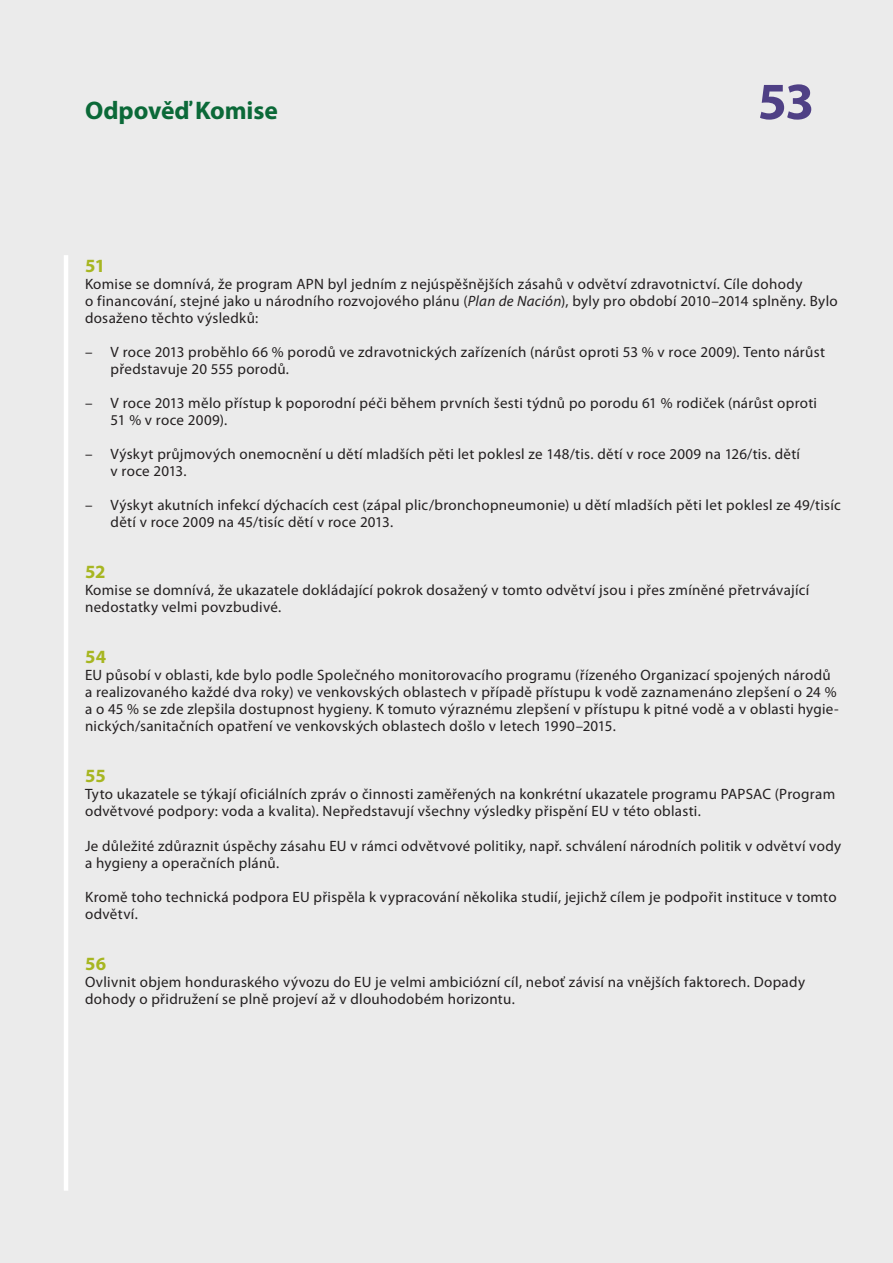
<style>
.page{position:relative;width:893px;height:1263px;background:#ebebeb}
.page>*{position:absolute;margin:0;border:0;box-sizing:border-box;transform-origin:0 0}
.t1{font:700 52.5px "Myriad Pro";color:#4f4085}
.t2{font:700 25.5px "Myriad Pro";letter-spacing:-.005em;color:#0b6938}
.K_03_-_REP_CHIFFRE{font:700 18.75px "Myriad Pro";color:#a7b621}
.K_04_-_REP_TEXTE_COU{font:15px/17px "Myriad Pro";letter-spacing:.02em;color:#231f20}
.K_05_-_REP___TEXTE{font:15px/17px "Myriad Pro";letter-spacing:.02em;color:#231f20}
.s1{font-style:italic}
</style>
<div class="page">
<hr style="left:64px;top:255px;width:4px;height:936px;background:#fff">
<h2 class="t2" style="left:85px;top:94px;width:194px">Odpověď Komise</h2>
<h1 class="t1" style="left:758px;top:67px;width:58px">53</h1>
<p class="K_03_-_REP_CHIFFRE" style="left:85px;top:254px;width:22px">51</p>
<p class="K_04_-_REP_TEXTE_COU" style="left:85px;top:276px;width:754px">Komise se domnívá, že program APN byl jedním z nejúspěšnějších zásahů v odvětví zdravotnictví. Cíle dohody<br>o financování, stejné jako u národního rozvojového plánu (<span class="s1">Plan de Nación</span>), byly pro období 2010–2014 splněny. Bylo dosaženo těchto výsledků:</p>
<p class="K_05_-_REP___TEXTE" style="left:111px;top:344px;width:716px;text-indent:-26px">– V roce 2013 proběhlo 66 % porodů ve zdravotnických zařízeních (nárůst oproti 53 % v roce 2009). Tento nárůst představuje 20 555 porodů.</p>
<p class="K_05_-_REP___TEXTE" style="left:111px;top:395px;width:708px;text-indent:-26px">– V roce 2013 mělo přístup k poporodní péči během prvních šesti týdnů po porodu 61 % rodiček (nárůst oproti<br>51 % v roce 2009).</p>
<p class="K_05_-_REP___TEXTE" style="left:111px;top:446px;width:691px;text-indent:-26px">– Výskyt průjmových onemocnění u dětí mladších pěti let poklesl ze 148/tis. dětí v roce 2009 na 126/tis. dětí v roce 2013.</p>
<p class="K_05_-_REP___TEXTE" style="left:111px;top:497px;width:732px;text-indent:-26px">– Výskyt akutních infekcí dýchacích cest (zápal plic/bronchopneumonie) u dětí mladších pěti let poklesl ze 49/tisíc dětí v roce 2009 na 45/tisíc dětí v roce 2013.</p>
<p class="K_03_-_REP_CHIFFRE" style="left:85px;top:560px;width:22px">52</p>
<p class="K_04_-_REP_TEXTE_COU" style="left:85px;top:582px;width:726px">Komise se domnívá, že ukazatele dokládající pokrok dosažený v tomto odvětví jsou i přes zmíněné přetrvávající nedostatky velmi povzbudivé.</p>
<p class="K_03_-_REP_CHIFFRE" style="left:85px;top:645px;width:23px">54</p>
<p class="K_04_-_REP_TEXTE_COU" style="left:85px;top:667px;width:755px">EU působí v oblasti, kde bylo podle Společného monitorovacího programu (řízeného Organizací spojených národů a realizovaného každé dva roky) ve venkovských oblastech v případě přístupu k vodě zaznamenáno zlepšení o 24 % a o 45 % se zde zlepšila dostupnost hygieny. K tomuto výraznému zlepšení v přístupu k pitné vodě a v oblasti hygie&shy;nických/sanitačních opatření ve venkovských oblastech došlo v letech 1990–2015.</p>
<p class="K_03_-_REP_CHIFFRE" style="left:85px;top:764px;width:22px">55</p>
<p class="K_04_-_REP_TEXTE_COU" style="left:85px;top:786px;width:752px">Tyto ukazatele se týkají oficiálních zpráv o činnosti zaměřených na konkrétní ukazatele programu PAPSAC (Program odvětvové podpory: voda a kvalita). Nepředstavují všechny výsledky přispění EU v této oblasti.</p>
<p class="K_04_-_REP_TEXTE_COU" style="left:85px;top:837px;width:758px">Je důležité zdůraznit úspěchy zásahu EU v rámci odvětvové politiky, např. schválení národních politik v odvětví vody a hygieny a operačních plánů.</p>
<p class="K_04_-_REP_TEXTE_COU" style="left:85px;top:888px;width:753px">Kromě toho technická podpora EU přispěla k vypracování několika studií, jejichž cílem je podpořit instituce v tomto odvětví.</p>
<p class="K_03_-_REP_CHIFFRE" style="left:85px;top:951px;width:23px">56</p>
<p class="K_04_-_REP_TEXTE_COU" style="left:85px;top:973px;width:721px">Ovlivnit objem honduraského vývozu do EU je velmi ambiciózní cíl, neboť závisí na vnějších faktorech. Dopady dohody o přidružení se plně projeví až v dlouhodobém horizontu.</p>
</div>
